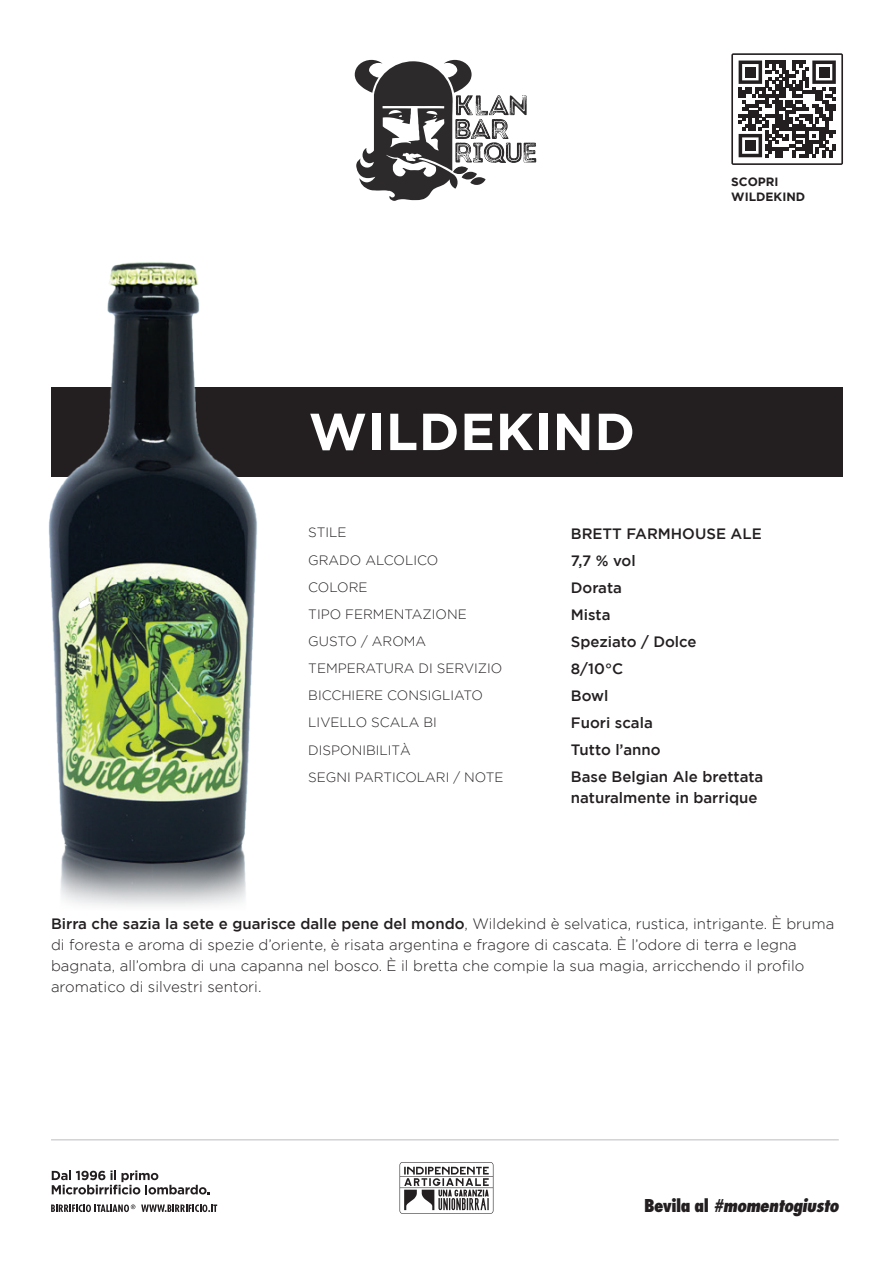
<style>
.page{position:relative;width:893px;height:1263px;background:#fff}
.page>*{position:absolute;margin:0;border:0;box-sizing:border-box;transform-origin:0 0}
.t1{font:700 52.05px "Gotham";letter-spacing:.015em;color:#fff}
.t2{font:italic 800 condensed 17.25px "Futura Std";letter-spacing:-.035em;color:#231f20}
.t3{font:300 15px/21px "Gotham";color:#231f20}
.t4{font:500 15px/27px "Gotham";color:#231f20}
.t5{font:300 13.5px/27.2px "Gotham";color:#231f20}
.t6{font:700 12px/15px "Gotham";color:#231f20}
.s1{font-weight:500}
.s2{font-style:normal}
</style>
<div class="page">
<div style="left:51px;top:387px;width:792px;height:89px;background:#231f20"></div>
<img style="left:48px;top:262px;width:237px;height:645px">
<svg style="left:400px;top:1162px;width:93px;height:52px"></svg>
<svg style="left:52px;top:1170px;width:158px;height:24px"></svg>
<svg style="left:141px;top:1204px;width:76px;height:8px"></svg>
<svg style="left:51px;top:1204px;width:84px;height:8px"></svg>
<hr style="left:51px;top:1139px;width:788px;height:1px;background:#bcbdc0">
<svg style="left:731px;top:53px;width:112px;height:112px"></svg>
<div style="left:745px;top:67px;width:10px;height:10px;background:#231f20"></div>
<div style="left:819px;top:67px;width:10px;height:10px;background:#231f20"></div>
<div style="left:745px;top:141px;width:10px;height:10px;background:#231f20"></div>
<svg style="left:355px;top:60px;width:131px;height:141px"></svg>
<img style="left:484px;top:142px;width:22px;height:21px">
<img style="left:489px;top:95px;width:20px;height:20px">
<img style="left:456px;top:95px;width:17px;height:20px">
<h1 class="t1" style="left:309px;top:402px;width:328px">WILDEKIND</h1>
<p class="t6" style="left:731px;top:174px;width:76px">SCOPRI<br>WILDEKIND</p>
<p class="t5" style="left:308px;top:519px;width:197px">STILE<br>GRADO ALCOLICO<br>COLORE<br>TIPO FERMENTAZIONE<br>GUSTO / AROMA<br>TEMPERATURA DI SERVIZIO<br>BICCHIERE CONSIGLIATO<br>LIVELLO SCALA BI<br>DISPONIBILITÀ<br>SEGNI PARTICOLARI / NOTE</p>
<p class="t4" style="left:571px;top:519px;width:194px">BRETT FARMHOUSE ALE<br>7,7 % vol<br>Dorata<br>Mista<br>Speziato / Dolce<br>8/10°C<br>Bowl<br>Fuori scala<br>Tutto l’anno<br>Base Belgian Ale brettata</p>
<p class="t4" style="left:571px;top:783px;width:188px">naturalmente in barrique</p>
<p class="t3" style="left:51px;top:913px;width:785px"><span class="s1">Birra che sazia la sete e guarisce dalle pene del mondo</span>, Wildekind è selvatica, rustica, intrigante. È bruma di foresta e aroma di spezie d’oriente, è risata argentina e fragore di cascata. È l’odore di terra e legna bagnata, all’ombra di una capanna nel bosco. È il bretta che compie la sua magia, arricchendo il profilo aromatico di silvestri sentori.</p>
<p class="t2" style="left:644px;top:1194px;width:196px"><span class="s2">Bevila al</span> #momentogiusto</p>
</div>
